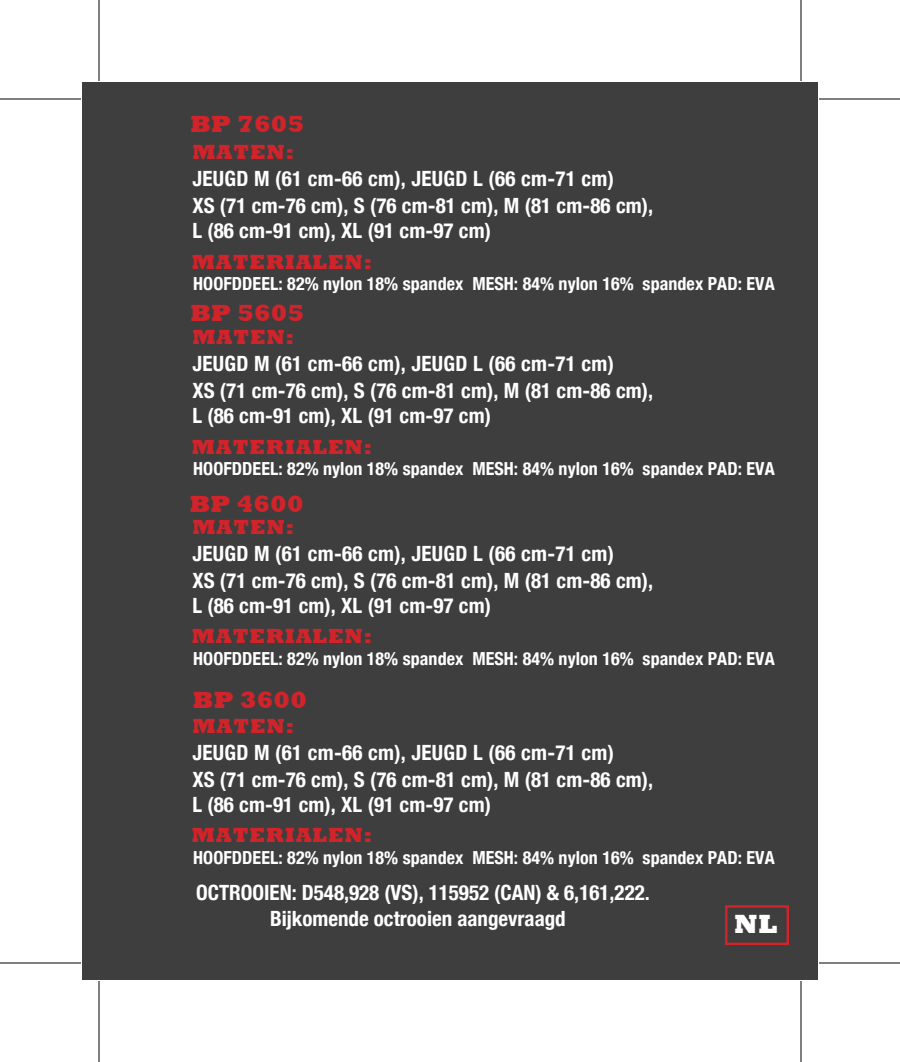
<style>
.page{position:relative;width:900px;height:1062px;background:#fff}
.page>*{position:absolute;margin:0;border:0;box-sizing:border-box;transform-origin:0 0}
.t1{font:800 27px "Rockwell";color:#fff}
.t2{font:800 24px "Rockwell";letter-spacing:.01em;color:#d1232a}
.t3{font:700 condensed 21px/25.8px "Helvetica Neue";letter-spacing:.005em;color:#fff}
.t4{font:800 21px "Rockwell";letter-spacing:.045em;color:#d1232a}
.t5{font:700 condensed 18px "Helvetica Neue";letter-spacing:.005em;color:#fff}
</style>
<div class="page">
<div style="left:82px;top:82px;width:735px;height:898px;background:#3e3e3f"></div>
<div style="left:725px;top:905px;width:64px;height:40px;border:2px solid #d1232a"></div>
<hr style="left:0;top:98px;width:81px;height:2px;background:#000">
<hr style="left:819px;top:98px;width:81px;height:2px;background:#000">
<hr style="left:0;top:962px;width:81px;height:2px;background:#000">
<hr style="left:819px;top:962px;width:81px;height:2px;background:#000">
<hr style="left:98px;top:0;width:2px;height:81px;background:#000">
<hr style="left:98px;top:981px;width:2px;height:81px;background:#000">
<hr style="left:800px;top:0;width:2px;height:81px;background:#000">
<hr style="left:800px;top:981px;width:2px;height:81px;background:#000">
<p class="t2" style="left:190px;top:110px;width:115px">BP 7605</p>
<p class="t4" style="left:192px;top:140px;width:103px">MATEN:</p>
<p class="t3" style="left:192px;top:166px;width:462px">JEUGD M (61 cm-66 cm), JEUGD L (66 cm-71 cm)<br>XS (71 cm-76 cm), S (76 cm-81 cm), M (81 cm-86 cm),<br>L (86 cm-91 cm), XL (91 cm-97 cm)</p>
<p class="t4" style="left:192px;top:249px;width:182px">MATERIALEN:</p>
<p class="t5" style="left:193px;top:273px;width:583px">HOOFDDEEL: 82% nylon 18% spandex MESH: 84% nylon 16% spandex PAD: EVA</p>
<p class="t2" style="left:190px;top:299px;width:115px">BP 5605</p>
<p class="t4" style="left:192px;top:325px;width:103px">MATEN:</p>
<p class="t3" style="left:192px;top:351px;width:462px">JEUGD M (61 cm-66 cm), JEUGD L (66 cm-71 cm)<br>XS (71 cm-76 cm), S (76 cm-81 cm), M (81 cm-86 cm),<br>L (86 cm-91 cm), XL (91 cm-97 cm)</p>
<p class="t4" style="left:192px;top:434px;width:182px">MATERIALEN:</p>
<p class="t5" style="left:193px;top:458px;width:583px">HOOFDDEEL: 82% nylon 18% spandex MESH: 84% nylon 16% spandex PAD: EVA</p>
<p class="t2" style="left:190px;top:490px;width:115px">BP 4600</p>
<p class="t4" style="left:192px;top:515px;width:103px">MATEN:</p>
<p class="t3" style="left:192px;top:540px;width:462px">JEUGD M (61 cm-66 cm), JEUGD L (66 cm-71 cm)<br>XS (71 cm-76 cm), S (76 cm-81 cm), M (81 cm-86 cm),<br>L (86 cm-91 cm), XL (91 cm-97 cm)</p>
<p class="t4" style="left:192px;top:624px;width:182px">MATERIALEN:</p>
<p class="t5" style="left:193px;top:648px;width:583px">HOOFDDEEL: 82% nylon 18% spandex MESH: 84% nylon 16% spandex PAD: EVA</p>
<p class="t2" style="left:193px;top:686px;width:115px">BP 3600</p>
<p class="t4" style="left:192px;top:714px;width:103px">MATEN:</p>
<p class="t3" style="left:192px;top:739px;width:462px">JEUGD M (61 cm-66 cm), JEUGD L (66 cm-71 cm)<br>XS (71 cm-76 cm), S (76 cm-81 cm), M (81 cm-86 cm),<br>L (86 cm-91 cm), XL (91 cm-97 cm)</p>
<p class="t4" style="left:192px;top:823px;width:182px">MATERIALEN:</p>
<p class="t5" style="left:193px;top:847px;width:583px">HOOFDDEEL: 82% nylon 18% spandex MESH: 84% nylon 16% spandex PAD: EVA</p>
<p class="t3" style="left:196px;top:880px;width:455px;text-align:center">OCTROOIEN: D548,928 (VS), 115952 (CAN) &amp; 6,161,222.<br>Bijkomende octrooien aangevraagd</p>
<p class="t1" style="left:735px;top:908px;width:44px">NL</p>
</div>
